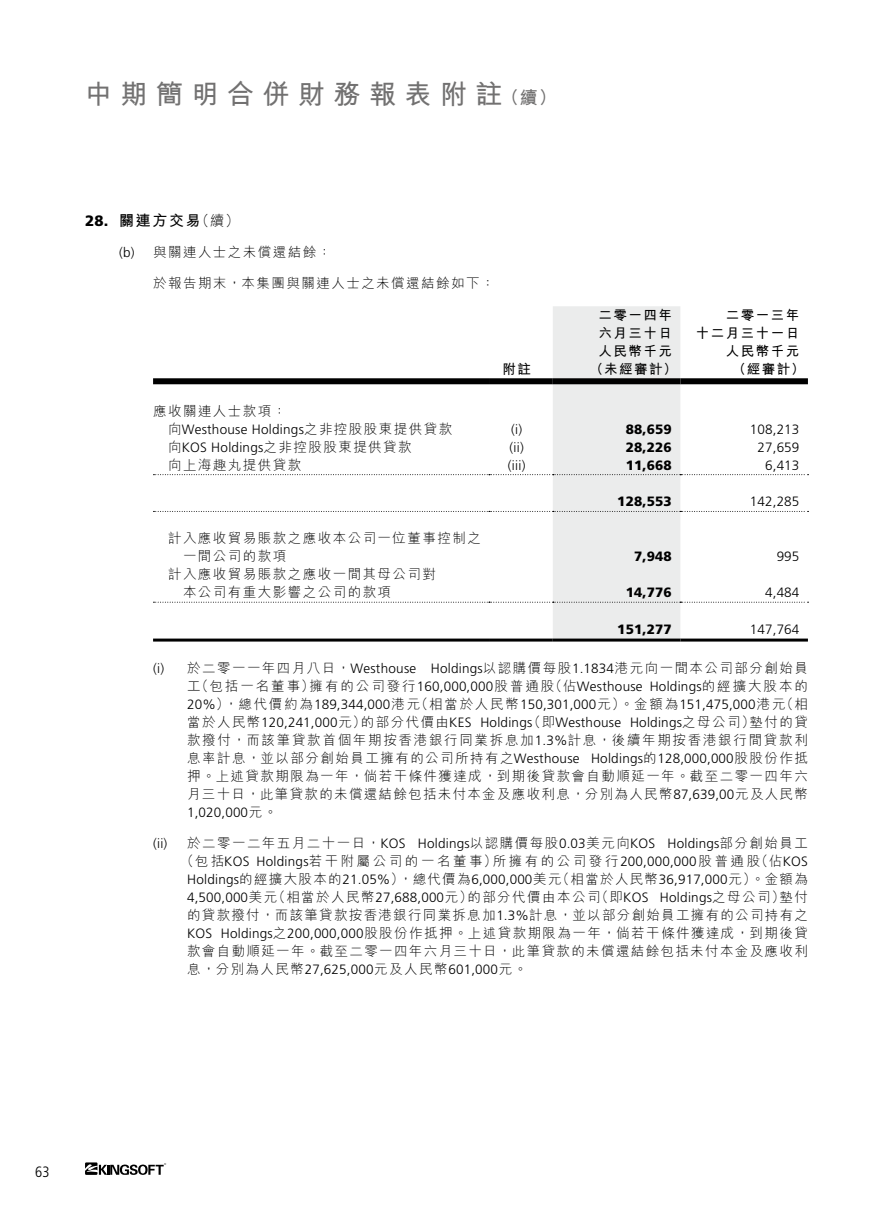
<style>
.page{position:relative;width:893px;height:1212px;background:#fff}
.page>*{position:absolute;margin:0;border:0;box-sizing:border-box;transform-origin:0 0}
.t1{font:700 27px "M Hei HK";letter-spacing:.315em;color:#727171}
.t2{font:700 18px "M Hei HK";color:#727171}
.t3{font:700 15px "M Hei HK";letter-spacing:.11em;color:#000}
.t4{font:900 15px "Frutiger";color:#000}
.t5{font:300 condensed 15px "Frutiger";color:#000}
.t6{font:300 14.25px "M Hei HK";color:#000}
.t7{font:300 13.5px/18px "M Hei HK";letter-spacing:.11em;color:#000}
.t8{font:300 13.5px "Frutiger";letter-spacing:.02em;color:#000}
.t9{font:700 13.5px/18px "M Hei HK";letter-spacing:.11em;color:#000}
.t10{font:900 13.5px "Frutiger";letter-spacing:.01em;color:#000}
.t11{font:300 13.5px "M Hei HK";letter-spacing:.19em;color:#000}
.t12{font:300 13.5px "M Hei HK";letter-spacing:.145em;color:#000}
.s1{font-family:"M Hei HK"}
.s2{font-family:"Frutiger"}
</style>
<div class="page">
<svg style="left:85px;top:1162px;width:81px;height:13px"></svg>
<svg style="left:153px;top:306px;width:655px;height:332px"></svg>
<hr style="left:153px;top:638px;width:336px;height:3px;background:#000">
<hr style="left:489px;top:638px;width:64px;height:3px;background:#000">
<hr style="left:553px;top:638px;width:127px;height:3px;background:#000">
<hr style="left:680px;top:638px;width:128px;height:3px;background:#000">
<h1 class="t1" style="left:85px;top:75px;width:419px">中期簡明合併財務報表附註</h1>
<h2 class="t2" style="left:501px;top:84px;width:57px">（續(</h2>
<p class="t4" style="left:85px;top:212px;width:25px">28.</p>
<p class="t3" style="left:119px;top:210px;width:83px">關連方交易</p>
<p class="t6" style="left:195px;top:213px;width:46px">（續(</p>
<p class="t8" style="left:119px;top:244px;width:17px">b( )</p>
<p class="t7" style="left:153px;top:243px;width:180px">與關連人士之未償還結餘：</p>
<p class="t7" style="left:153px;top:273px;width:343px">於報告期末，本集團與關連人士之未償還結餘如下：</p>
<p class="t9" style="left:502px;top:359px;width:30px">附註</p>
<p class="t7" style="left:153px;top:401px;width:135px">應收關連人士款項：</p>
<p class="t8" style="left:153px;top:421px;width:301px"><span class="s1">　向</span>Westhouse Holdings<span class="s1">之非控股股東提供貸款</span></p>
<p class="t8" style="left:511px;top:421px;width:13px">(i(</p>
<p class="t7" style="left:153px;top:437px;width:260px">　向<span class="s2">KOS Holdings</span>之非控股股東提供貸款</p>
<p class="t8" style="left:509px;top:439px;width:16px">(i i(</p>
<p class="t7" style="left:168px;top:455px;width:135px">向上海趣丸提供貸款</p>
<p class="t8" style="left:508px;top:457px;width:19px">(iii(</p>
<p class="t7" style="left:153px;top:529px;width:329px">　計入應收貿易賬款之應收本公司一位董事控制之</p>
<p class="t7" style="left:153px;top:547px;width:284px">　　一間公司的款項<br>　計入應收貿易賬款之應收一間其母公司對</p>
<p class="t7" style="left:153px;top:583px;width:240px">　　本公司有重大影響之公司的款項</p>
<p class="t9" style="left:598px;top:305px;width:75px">二零一四年六月三十日</p>
<p class="t9" style="left:696px;top:305px;width:105px;text-align:right">二零一三年<br>十二月三十一日人民幣千元</p>
<p class="t9" style="left:598px;top:341px;width:75px">人民幣千元</p>
<p class="t9" style="left:590px;top:359px;width:89px">（未經審計）</p>
<p class="t9" style="left:732px;top:359px;width:74px">（經審計(</p>
<p class="t10" style="left:626px;top:421px;width:48px">88,659</p>
<p class="t8" style="left:750px;top:421px;width:51px">108,213</p>
<p class="t10" style="left:626px;top:439px;width:48px">28,226</p>
<p class="t8" style="left:757px;top:439px;width:43px">27,659</p>
<p class="t10" style="left:626px;top:457px;width:48px">11,668</p>
<p class="t8" style="left:765px;top:457px;width:36px">6,413</p>
<p class="t10" style="left:617px;top:493px;width:56px">128,553</p>
<p class="t8" style="left:750px;top:494px;width:51px">142,285</p>
<p class="t10" style="left:634px;top:548px;width:39px">7,948</p>
<p class="t8" style="left:777px;top:549px;width:24px">995</p>
<p class="t10" style="left:626px;top:584px;width:48px">14,776</p>
<p class="t8" style="left:765px;top:585px;width:36px">4,484</p>
<p class="t8" style="left:153px;top:661px;width:13px">) i(</p>
<p class="t8" style="left:153px;top:835px;width:16px">i i( )</p>
<p class="t7" style="left:187px;top:659px;width:231px">於二零一一年四月八日，<span class="s2">Westhouse</span></p>
<p class="t10" style="left:617px;top:621px;width:56px">151,277</p>
<p class="t7" style="left:431px;top:659px;width:379px"><span class="s2">Holdings</span>以認購價每股<span class="s2">1.1834</span>港元向一間本公司部分創始員</p>
<p class="t8" style="left:750px;top:621px;width:51px">147,764</p>
<p class="t12" style="left:310px;top:679px;width:246px">擁有的公司發行<span class="s2">160,000,000</span>股普通股</p>
<p class="t7" style="left:195px;top:677px;width:121px">（包括一名董事）</p>
<p class="t8" style="left:549px;top:679px;width:95px"><span class="s1">（佔</span>Westhouse</p>
<p class="t7" style="left:187px;top:677px;width:15px">工</p>
<p class="t8" style="left:650px;top:679px;width:160px">Holdings<span class="s1">的經擴大股本的</span></p>
<p class="t8" style="left:187px;top:697px;width:44px">20%<span class="s1">）</span></p>
<p class="t8" style="left:415px;top:697px;width:372px"><span class="s1">（相當於人民幣</span>150,301,000<span class="s1">元）。金額為</span>151,475,000<span class="s1">港元</span></p>
<p class="t7" style="left:780px;top:695px;width:29px">（相</p>
<p class="t8" style="left:224px;top:697px;width:197px"><span class="s1">，總代價約為</span>189,344,000<span class="s1">港元</span></p>
<p class="t7" style="left:749px;top:713px;width:60px">墊付的貸</p>
<p class="t8" style="left:187px;top:715px;width:181px"><span class="s1">當於人民幣</span>120,241,000<span class="s1">元）</span></p>
<p class="t7" style="left:187px;top:731px;width:622px">款撥付，而該筆貸款首個年期按香港銀行同業拆息加<span class="s2">1.3%</span>計息，後續年期按香港銀行間貸款利</p>
<p class="t8" style="left:591px;top:751px;width:218px">Holdings<span class="s1">的</span>128,000,000<span class="s1">股股份作抵</span></p>
<p class="t8" style="left:527px;top:715px;width:95px"><span class="s1">（即</span>Westhouse</p>
<p class="t8" style="left:630px;top:715px;width:126px">Holdings<span class="s1">之母公司）</span></p>
<p class="t7" style="left:361px;top:713px;width:112px">的部分代價由<span class="s2">KES</span></p>
<p class="t8" style="left:480px;top:715px;width:54px">Holdings</p>
<p class="t7" style="left:187px;top:749px;width:622px">息率計息，並以部分創始員工擁有的公司所持有之<span class="s2">Westhouse<br></span>押。上述貸款期限為一年，倘若干條件獲達成，到期後貸款會自動順延一年。截至二零一四年六月三十日，此筆貸款的未償還結餘包括未付本金及應收利息，分別為人民幣<span class="s2">87,639,00</span>元及人民幣</p>
<p class="t8" style="left:187px;top:805px;width:92px">1,020,000<span class="s1">元。</span></p>
<p class="t8" style="left:667px;top:835px;width:142px">Holdings<span class="s1">部分創始員工</span></p>
<p class="t8" style="left:418px;top:835px;width:239px">Holdings<span class="s1">以認購價每股</span>0.03<span class="s1">美元向</span>KOS</p>
<p class="t7" style="left:187px;top:834px;width:220px">於二零一二年五月二十一日，<span class="s2">KOS</span></p>
<p class="t7" style="left:180px;top:852px;width:71px">（包括<span class="s2">KOS</span></p>
<p class="t11" style="left:493px;top:854px;width:269px">所擁有的公司發行 <span class="s2">200,000,000</span>股普通股</p>
<p class="t11" style="left:257px;top:854px;width:242px"><span class="s2">Holdings</span>若干附屬公司的一名董事）</p>
<p class="t8" style="left:755px;top:853px;width:55px"><span class="s1">（佔</span>KOS</p>
<p class="t8" style="left:187px;top:871px;width:218px">Holdings<span class="s1">的經擴大股本的</span>21.05%<span class="s1">）</span></p>
<p class="t8" style="left:399px;top:871px;width:164px"><span class="s1">，總代價為</span>6,000,000<span class="s1">美元</span></p>
<p class="t7" style="left:556px;top:870px;width:253px">（相當於人民幣<span class="s2">36,917,000</span>元）。金額為</p>
<p class="t8" style="left:187px;top:889px;width:92px">4,500,000<span class="s1">美元</span></p>
<p class="t7" style="left:187px;top:906px;width:622px;text-align:right">的貸款撥付，而該筆貸款按香港銀行同業拆息加<span class="s2">1.3%</span>計息，並以部分創始員工擁有的公司持有之<br><span class="s2">Holdings</span>之<span class="s2">200,000,000</span>股股份作抵押。上述貸款期限為一年，倘若干條件獲達成，到期後貸</p>
<p class="t8" style="left:272px;top:889px;width:202px"><span class="s1">（相當於人民幣</span>27,688,000<span class="s1">元）</span></p>
<p class="t8" style="left:595px;top:889px;width:55px"><span class="s1">（即</span>KOS</p>
<p class="t8" style="left:660px;top:889px;width:126px">Holdings<span class="s1">之母公司）</span></p>
<p class="t7" style="left:779px;top:888px;width:30px">墊付</p>
<p class="t7" style="left:467px;top:888px;width:135px">的部分代價由本公司</p>
<p class="t8" style="left:187px;top:925px;width:27px">KOS</p>
<p class="t7" style="left:187px;top:942px;width:622px">款會自動順延一年。截至二零一四年六月三十日，此筆貸款的未償還結餘包括未付本金及應收利</p>
<p class="t8" style="left:187px;top:961px;width:342px"><span class="s1">息，分別為人民幣</span>27,625,000<span class="s1">元及人民幣</span>601,000<span class="s1">元。</span></p>
<p class="t5" style="left:35px;top:1164px;width:16px">63</p>
</div>
